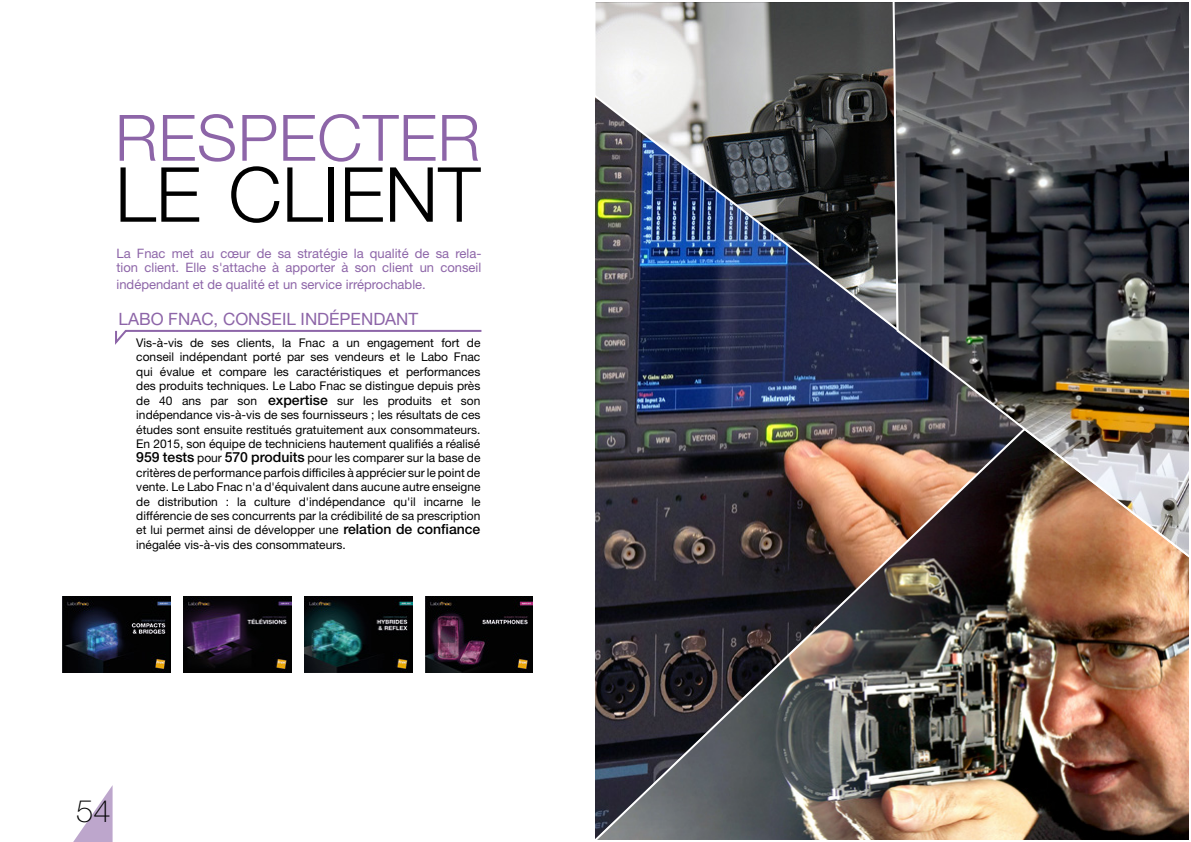
<style>
.page{position:relative;width:1191px;height:842px;background:#fff}
.page>*{position:absolute;margin:0;border:0;box-sizing:border-box;transform-origin:0 0}
.t1{font:300 76px "Helvetica Neue LT Std";color:#000}
.t2{font:300 64px "Helvetica Neue LT Std";letter-spacing:.01em;color:#8d65a8}
.t3{font:100 31px "Helvetica Neue LT Std";color:#000}
.t4{font:17px "Helvetica Neue LT Std";color:#8d65a8}
.t5{font:13px/14.4px "Helvetica Neue LT Std";color:#8d65a8}
.t6{font:12px/14.4px "Helvetica Neue LT Std";color:#000;text-align:justify}
.s1{font-weight:500;font-size:14px}
</style>
<div class="page">
<svg style="left:73px;top:785px;width:40px;height:57px"></svg>
<svg style="left:115px;top:329px;width:367px;height:16px"></svg>
<img style="left:595px;top:334px;width:296px;height:92px">
<img style="left:595px;top:2px;width:296px;height:332px">
<img style="left:595px;top:426px;width:594px;height:414px">
<img style="left:891px;top:2px;width:298px;height:559px">
<img style="left:63px;top:597px;width:108px;height:76px">
<img style="left:425px;top:597px;width:108px;height:76px">
<img style="left:184px;top:597px;width:107px;height:76px">
<img style="left:304px;top:597px;width:108px;height:76px">
<h2 class="t2" style="left:115px;top:99px;width:367px">RESPECTER</h2>
<h1 class="t1" style="left:115px;top:148px;width:367px">LE CLIENT</h1>
<p class="t5" style="left:116px;top:246px;width:366px">La Fnac met au cœur de sa stratégie la qualité de sa rela&shy;tion client. Elle s'attache à apporter à son client un conseil</p>
<p class="t5" style="left:116px;top:277px;width:311px">indépendant et de qualité et un service irréprochable.</p>
<h3 class="t4" style="left:118px;top:309px;width:301px">LABO FNAC, CONSEIL INDÉPENDANT</h3>
<p class="t6" style="left:136px;top:335px;width:346px">Vis-à-vis de ses clients, la Fnac a un engagement fort de conseil indépendant porté par ses vendeurs et le Labo Fnac qui évalue et compare les caractéristiques et performances des produits techniques. Le Labo Fnac se distingue depuis près de 40 ans par son <span class="s1">expertise</span> sur les produits et son indépendance vis-à-vis de ses fournisseurs ; les résultats de ces études sont ensuite restitués gratuitement aux consommateurs.<br>En 2015, son équipe de techniciens hautement qualifiés a réalisé <span class="s1">959 tests</span> pour <span class="s1">570 produits</span> pour les comparer sur la base de critères de performance parfois difficiles à apprécier sur le point de vente. Le Labo Fnac n'a d'équivalent dans aucune autre enseigne de distribution : la culture d'indépendance qu'il incarne le différencie de ses concurrents par la crédibilité de sa prescription et lui permet ainsi de développer une <span class="s1">relation de confiance </span>inégalée vis-à-vis des consommateurs.</p>
<h3 class="t3" style="left:76px;top:794px;width:36px">54</h3>
</div>
